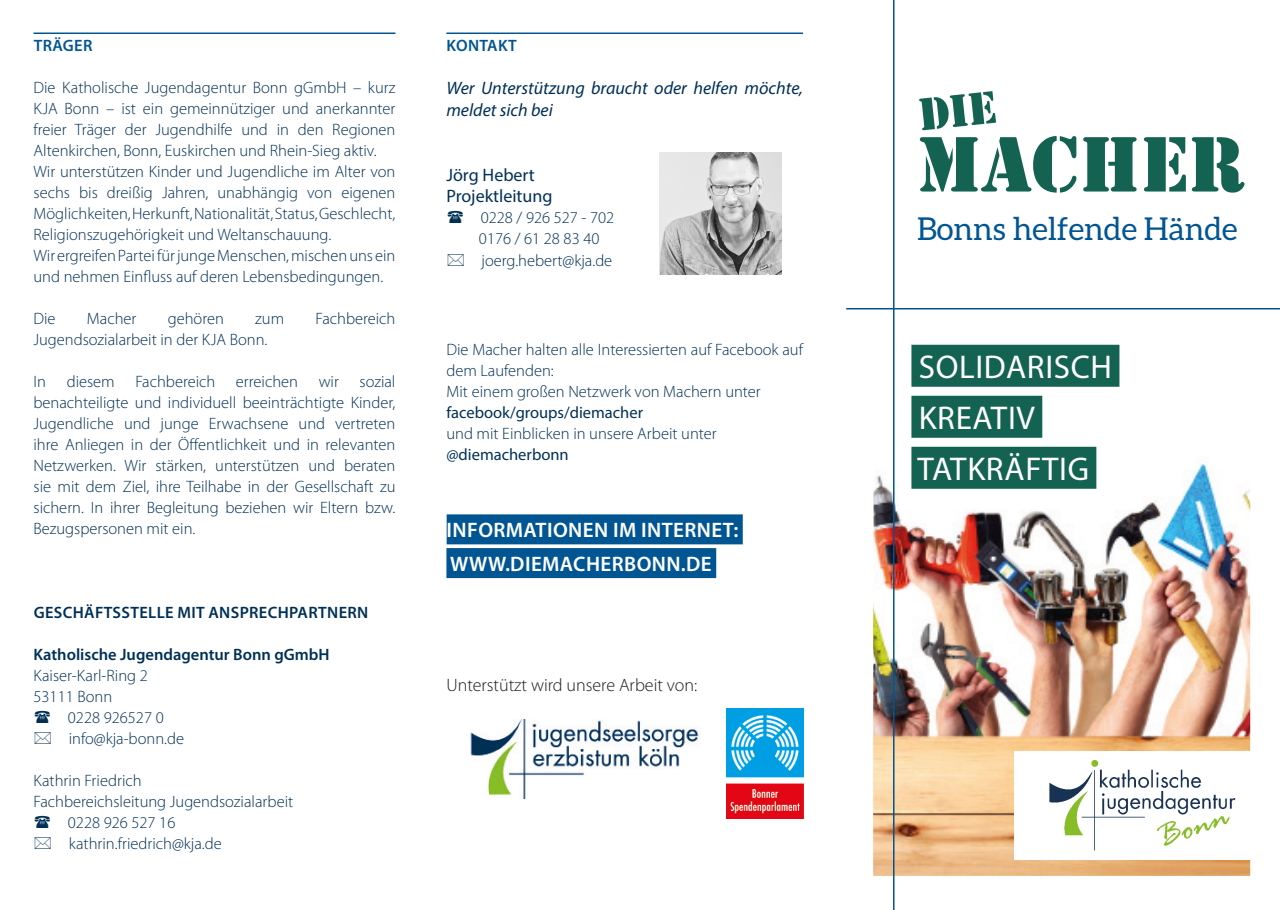
<style>
.page{position:relative;width:1280px;height:910px;background:#fff}
.page>*{position:absolute;margin:0;border:0;box-sizing:border-box;transform-origin:0 0}
.t1{font:81.6px "Stencil";color:#146251}
.t2{font:33px/51px "Myriad Pro";letter-spacing:.02em;color:#fff}
.t3{font:31.5px "Aleo";color:#005592}
.t4{font:600 21px/33.8px "Myriad Pro";letter-spacing:.02em;color:#fff}
.t5{font:italic 18px/21.6px "Myriad Pro";color:#003056}
.t6{font:300 18px "Myriad Pro";color:#1d1d1b}
.t7{font:18px/21.6px "Myriad Pro";color:#003056}
.t8{font:300 16.5px/21px "Myriad Pro";color:#003056}
.t9{font:600 16.5px "Myriad Pro";letter-spacing:.01em;color:#003056}
.t10{font:16.5px "Myriad Pro";color:#003056}
.t11{font:600 16.5px "Myriad Pro";letter-spacing:.02em;color:#005592}
</style>
<div class="page">
<img style="left:873px;top:456px;width:377px;height:420px">
<div style="left:911px;top:345px;width:208px;height:42px;background:#146251"></div>
<div style="left:911px;top:396px;width:131px;height:42px;background:#146251"></div>
<div style="left:911px;top:447px;width:185px;height:42px;background:#146251"></div>
<hr style="left:846px;top:308px;width:434px;height:1px;background:#005592">
<hr style="left:893px;top:0;width:1px;height:910px;background:#005592">
<img style="left:1014px;top:751px;width:236px;height:108px">
<hr style="left:446px;top:33px;width:357px;height:1px;background:#005592">
<div style="left:447px;top:514px;width:296px;height:30px;background:#005592"></div>
<div style="left:446px;top:548px;width:270px;height:30px;background:#005592"></div>
<img style="left:727px;top:709px;width:76px;height:110px">
<img style="left:470px;top:720px;width:230px;height:79px">
<hr style="left:34px;top:33px;width:361px;height:1px;background:#005592">
<img style="left:659px;top:153px;width:122px;height:121px">
<p class="t11" style="left:34px;top:35px;width:60px">TRÄGER</p>
<p class="t8" style="left:34px;top:77px;width:363px">Die Katholische Jugendagentur Bonn gGmbH – kurz KJA Bonn – ist ein gemeinnütziger und anerkannter freier Träger der Jugendhilfe und in den Regionen Altenkirchen, Bonn, Euskirchen und Rhein-Sieg aktiv.<br>Wir unterstützen Kinder und Jugendliche im Alter von sechs bis dreißig Jahren, unabhängig von eigenen Möglichkeiten, Herkunft, Nationalität, Status, Geschlecht, Religionszugehörigkeit und Weltanschauung.<br>Wir ergreifen Partei für junge Menschen, mischen uns ein und nehmen Einfluss auf deren Lebensbedingungen.</p>
<p class="t8" style="left:34px;top:308px;width:24px">Die</p>
<p class="t8" style="left:87px;top:308px;width:51px">Macher</p>
<p class="t8" style="left:168px;top:308px;width:58px">gehören</p>
<p class="t8" style="left:255px;top:308px;width:30px">zum</p>
<p class="t8" style="left:315px;top:308px;width:81px">Fachbereich</p>
<p class="t8" style="left:34px;top:329px;width:235px">Jugendsozialarbeit in der KJA Bonn.</p>
<p class="t8" style="left:34px;top:371px;width:363px;text-align:justify">In diesem Fachbereich erreichen wir sozial benachteiligte und individuell beeinträchtigte Kinder, Jugendliche und junge Erwachsene und vertreten ihre Anliegen in der Öffentlichkeit und in relevanten Netzwerken. Wir stärken, unterstützen und beraten sie mit dem Ziel, ihre Teilhabe in der Gesellschaft zu sichern. In ihrer Begleitung beziehen wir Eltern bzw.<br>Bezugspersonen mit ein.</p>
<p class="t9" style="left:34px;top:602px;width:336px">GESCHÄFTSSTELLE MIT ANSPRECHPARTNERN</p>
<p class="t9" style="left:34px;top:644px;width:298px">Katholische Jugendagentur Bonn gGmbH</p>
<p class="t8" style="left:34px;top:665px;width:116px">Kaiser-Karl-Ring 2<br>53111 Bonn</p>
<p class="t8" style="left:68px;top:707px;width:118px">0228 926527 0 info@kja-bonn.de</p>
<p class="t8" style="left:34px;top:770px;width:110px">Kathrin Friedrich</p>
<p class="t8" style="left:34px;top:791px;width:261px">Fachbereichsleitung Jugendsozialarbeit</p>
<p class="t8" style="left:68px;top:812px;width:109px">0228 926 527 16</p>
<p class="t8" style="left:69px;top:833px;width:155px">kathrin.friedrich@kja.de</p>
<p class="t11" style="left:447px;top:35px;width:72px">KONTAKT</p>
<p class="t5" style="left:446px;top:77px;width:358px">Wer Unterstützung braucht oder helfen möchte, meldet sich bei</p>
<p class="t7" style="left:446px;top:164px;width:108px">Jörg Hebert<br>Projektleitung</p>
<p class="t8" style="left:479px;top:207px;width:137px">0228 / 926 527 - 702<br>0176 / 61 28 83 40 joerg.hebert@kja.de</p>
<p class="t8" style="left:446px;top:339px;width:358px">Die Macher halten alle Interessierten auf Facebook auf dem Laufenden:<br>Mit einem großen Netzwerk von Machern unter</p>
<p class="t10" style="left:446px;top:402px;width:198px">facebook/groups/diemacher</p>
<p class="t8" style="left:446px;top:423px;width:272px">und mit Einblicken in unsere Arbeit unter</p>
<p class="t10" style="left:446px;top:444px;width:124px">@diemacherbonn</p>
<p class="t4" style="left:447px;top:512px;width:293px">INFORMATIONEN IM INTERNET:<br>WWW.DIEMACHERBONN.DE</p>
<p class="t6" style="left:446px;top:675px;width:252px">Unterstützt wird unsere Arbeit von:</p>
<h1 class="t1" style="left:917px;top:117px;width:330px">MACHER</h1>
<h3 class="t3" style="left:917px;top:211px;width:322px">Bonns helfende Hände</h3>
<h2 class="t2" style="left:917px;top:341px;width:196px">SOLIDARISCH<br>KREATIV<br>TATKRÄFTIG</h2>
</div>
